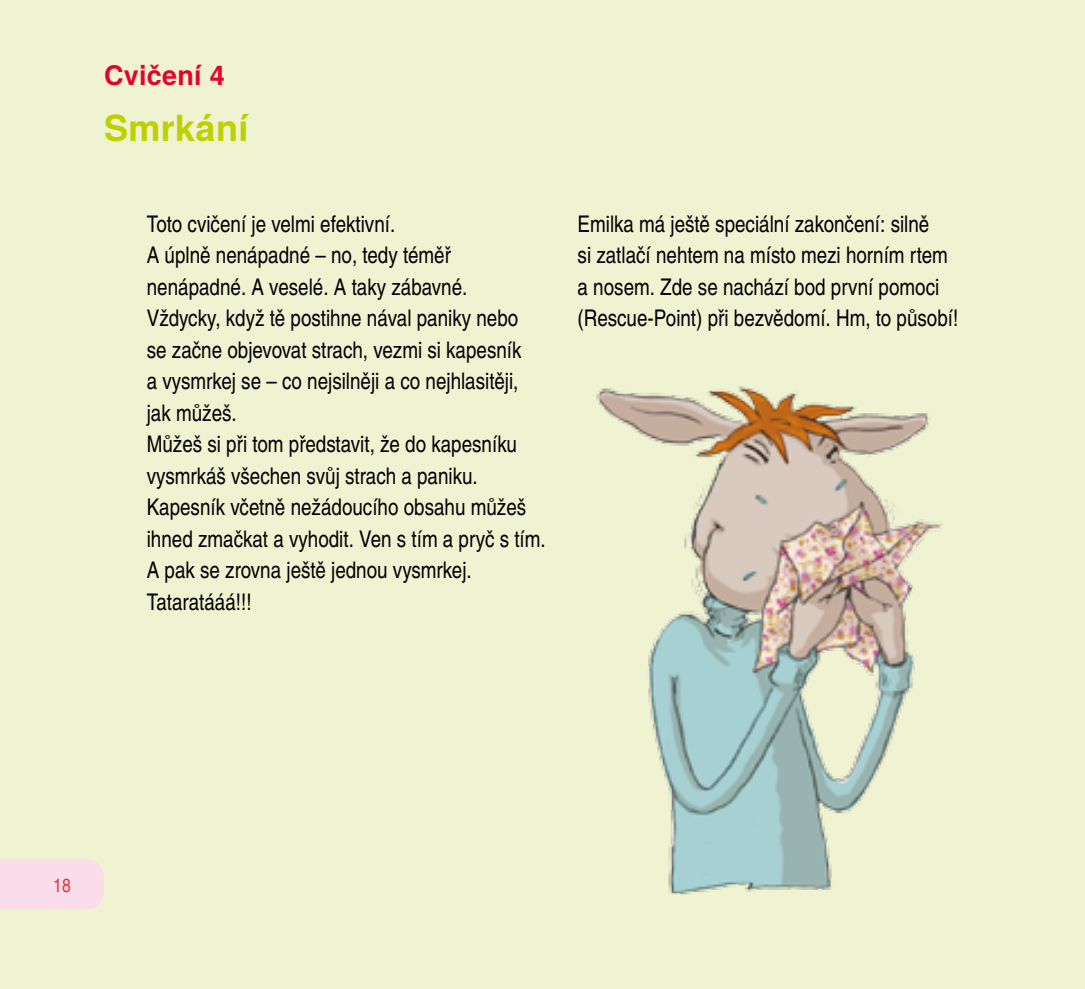
<style>
.page{position:relative;width:1085px;height:989px;background:#fff}
.page>*{position:absolute;margin:0;border:0;box-sizing:border-box;transform-origin:0 0}
.t1{font:700 36px "Te X Gyre Heros";letter-spacing:.01em;color:#bed000}
.t2{font:700 27px "Te X Gyre Heros";letter-spacing:.01em;color:#e4032e}
.t3{font:22.95px/31.5px "Te X Gyre Heros Condensed";color:#000}
.t4{font:19.12px "Te X Gyre Heros Condensed";color:#e7343d}
</style>
<div class="page">
<div style="left:0;top:0;width:1084px;height:989px;background:#f0f3d1"></div>
<img style="left:596px;top:386px;width:346px;height:509px">
<div style="left:0;top:859px;width:104px;height:51px;background:#fadceb"></div>
<p class="t2" style="left:104px;top:55px;width:122px">Cvičení 4</p>
<h1 class="t1" style="left:104px;top:100px;width:146px">Smrkání</h1>
<p class="t3" style="left:147px;top:207px;width:400px">Toto cvičení je velmi efektivní.<br>A úplně nenápadné – no, tedy téměř nenápadné. A veselé. A taky zábavné.<br>Vždycky, když tě postihne nával paniky nebo<br>se začne objevovat strach, vezmi si kapesník<br>a vysmrkej se – co nejsilněji a co nejhlasitěji, jak můžeš.<br>Můžeš si při tom představit, že do kapesníku vysmrkáš všechen svůj strach a paniku.<br>Kapesník včetně nežádoucího obsahu můžeš ihned zmačkat a vyhodit. Ven s tím a pryč s tím.<br>A pak se zrovna ještě jednou vysmrkej.<br>Tataratááá!!!</p>
<p class="t3" style="left:577px;top:207px;width:382px">Emilka má ještě speciální zakončení: silně<br>si zatlačí nehtem na místo mezi horním rtem a nosem. Zde se nachází bod první pomoci (Rescue-Point) při bezvědomí. Hm, to působí!</p>
<p class="t4" style="left:53px;top:871px;width:19px">18</p>
</div>
